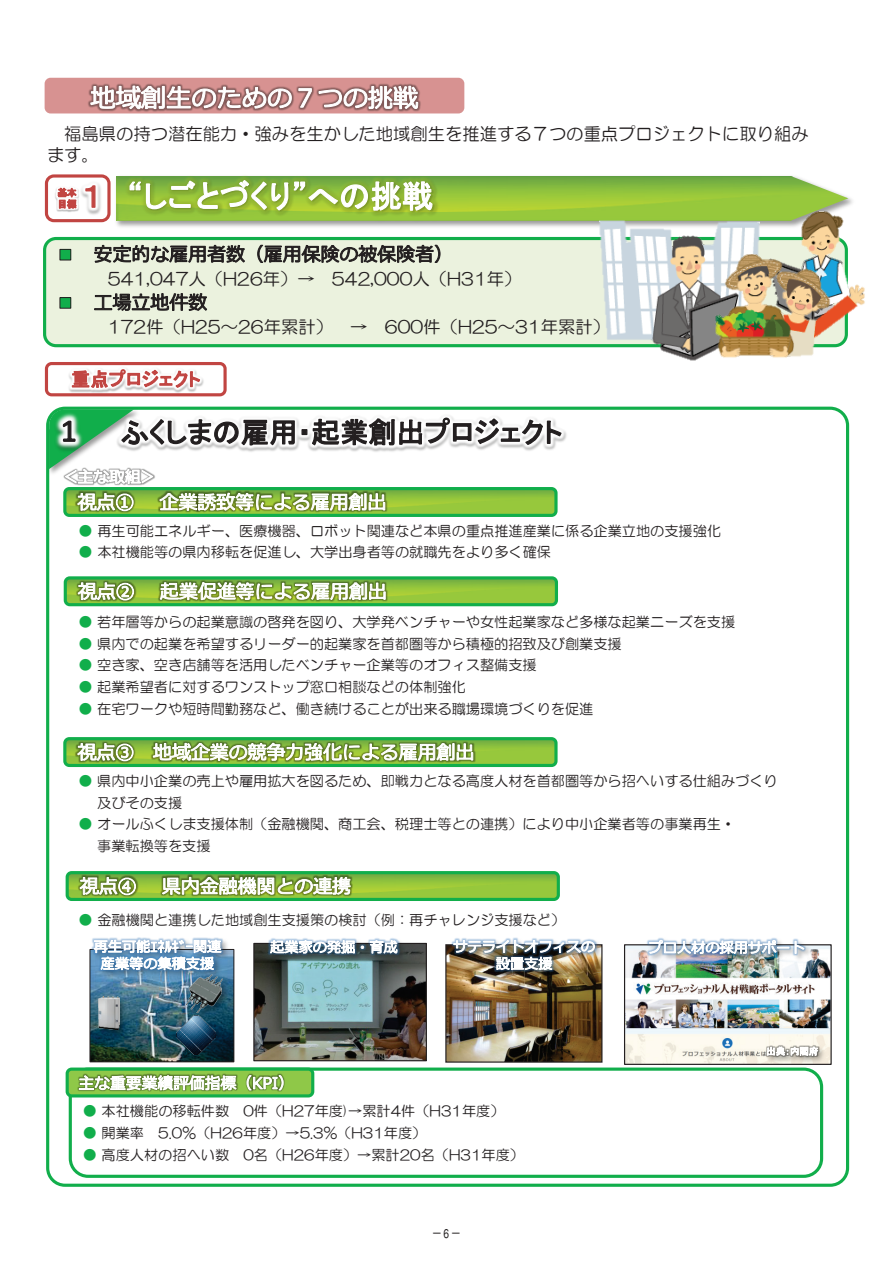
<style>
.page{position:relative;width:893px;height:1263px;background:#fff}
.page>*{position:absolute;margin:0;border:0;box-sizing:border-box;transform-origin:0 0}
.t1{font:17.25px/20.9px "HG Maru Gothic MPRO";color:#231f20}
.t2{font:14.1px/21.8px "HG Maru Gothic MPRO";color:#231f20}
.t3{font:500 12.75px "Gothic BBB";color:#231f20;scale:.8 1}
.s1{color:#11ae4b}
</style>
<div class="page">
<div style="left:45px;top:78px;width:419px;height:35px;background:#d79291;border-radius:6px"></div>
<img style="left:71px;top:77px;width:367px;height:37px">
<svg style="left:90px;top:86px;width:328px;height:26px"></svg>
<img style="left:479px;top:197px;width:374px;height:33px">
<svg style="left:139px;top:176px;width:709px;height:45px;background:#9ac451"></svg>
<div style="left:43px;top:237px;width:805px;height:110px;background:#ebf2de;border:3px solid #11ae4b;border-radius:11px"></div>
<div style="left:60px;top:249px;width:11px;height:11px;background:#11ae4b"></div>
<div style="left:60px;top:249px;width:11px;height:11px;border:1px solid #231f20"></div>
<svg style="left:94px;top:245px;width:346px;height:18px"></svg>
<div style="left:60px;top:298px;width:11px;height:10px;background:#11ae4b"></div>
<div style="left:60px;top:297px;width:11px;height:11px;border:1px solid #231f20"></div>
<svg style="left:94px;top:293px;width:113px;height:18px"></svg>
<svg style="left:45px;top:174px;width:66px;height:48px"></svg>
<img style="left:49px;top:180px;width:4px;height:11px">
<img style="left:48px;top:191px;width:5px;height:29px">
<img style="left:49px;top:192px;width:4px;height:26px">
<img style="left:53px;top:174px;width:22px;height:67px">
<img style="left:56px;top:174px;width:19px;height:65px">
<img style="left:75px;top:174px;width:64px;height:72px">
<img style="left:77px;top:174px;width:59px;height:68px">
<svg style="left:85px;top:184px;width:11px;height:24px"></svg>
<svg style="left:45px;top:362px;width:182px;height:34px"></svg>
<img style="left:109px;top:362px;width:73px;height:35px">
<img style="left:182px;top:362px;width:41px;height:35px">
<img style="left:184px;top:362px;width:37px;height:35px">
<svg style="left:109px;top:368px;width:92px;height:21px"></svg>
<div style="left:46px;top:407px;width:803px;height:780px;background:#fff;border:3px solid #11ae4b;border-radius:17px"></div>
<img style="left:46px;top:362px;width:63px;height:145px">
<img style="left:44px;top:362px;width:61px;height:139px">
<img style="left:44px;top:391px;width:73px;height:94px">
<img style="left:47px;top:392px;width:66px;height:87px">
<img style="left:97px;top:398px;width:489px;height:43px">
<img style="left:49px;top:484px;width:14px;height:16px">
<svg style="left:49px;top:409px;width:514px;height:75px"></svg>
<svg style="left:63px;top:487px;width:495px;height:30px;background:#74be41"></svg>
<img style="left:63px;top:484px;width:56px;height:33px">
<img style="left:119px;top:484px;width:19px;height:33px">
<img style="left:138px;top:484px;width:7px;height:33px">
<img style="left:145px;top:487px;width:38px;height:30px">
<img style="left:183px;top:487px;width:151px;height:30px">
<img style="left:334px;top:487px;width:38px;height:30px">
<img style="left:372px;top:487px;width:36px;height:30px">
<svg style="left:77px;top:493px;width:57px;height:18px"></svg>
<svg style="left:159px;top:493px;width:226px;height:18px"></svg>
<svg style="left:64px;top:576px;width:494px;height:30px;background:#76bf42"></svg>
<img style="left:63px;top:576px;width:57px;height:31px">
<img style="left:120px;top:576px;width:19px;height:31px">
<img style="left:139px;top:576px;width:6px;height:31px">
<img style="left:145px;top:576px;width:227px;height:31px">
<img style="left:372px;top:576px;width:36px;height:31px">
<svg style="left:78px;top:582px;width:56px;height:18px"></svg>
<svg style="left:160px;top:582px;width:226px;height:18px"></svg>
<svg style="left:63px;top:737px;width:495px;height:30px;background:#72be43"></svg>
<img style="left:63px;top:737px;width:56px;height:30px">
<img style="left:119px;top:737px;width:19px;height:30px">
<img style="left:138px;top:737px;width:322px;height:30px">
<img style="left:460px;top:737px;width:36px;height:30px">
<svg style="left:77px;top:743px;width:57px;height:18px"></svg>
<svg style="left:153px;top:743px;width:320px;height:24px"></svg>
<svg style="left:66px;top:871px;width:494px;height:30px;background:#75be40"></svg>
<img style="left:65px;top:871px;width:57px;height:30px">
<img style="left:122px;top:871px;width:19px;height:30px">
<img style="left:141px;top:871px;width:6px;height:30px">
<img style="left:147px;top:871px;width:189px;height:30px">
<img style="left:336px;top:871px;width:36px;height:30px">
<svg style="left:79px;top:877px;width:57px;height:18px"></svg>
<svg style="left:162px;top:877px;width:189px;height:18px"></svg>
<img style="left:92px;top:996px;width:140px;height:64px">
<div style="left:90px;top:949px;width:144px;height:113px;border:1px solid #231f20"></div>
<img style="left:183px;top:996px;width:49px;height:26px">
<img style="left:186px;top:996px;width:36px;height:16px">
<img style="left:95px;top:996px;width:34px;height:43px">
<img style="left:98px;top:997px;width:21px;height:33px">
<img style="left:177px;top:1015px;width:38px;height:39px">
<div style="left:69px;top:1067px;width:754px;height:111px;background:#fff;border:3px solid #11ae4b;border-radius:18px"></div>
<div style="left:66px;top:1067px;width:248px;height:30px;background:#8fc848;border:3px solid #11ae4b;border-radius:4px"></div>
<img style="left:66px;top:1068px;width:240px;height:39px">
<img style="left:240px;top:1068px;width:51px;height:39px">
<svg style="left:79px;top:1075px;width:205px;height:15px;background:#c0d2aa"></svg>
<img style="left:89px;top:949px;width:146px;height:47px">
<img style="left:91px;top:937px;width:143px;height:32px">
<img style="left:89px;top:949px;width:113px;height:37px">
<img style="left:202px;top:949px;width:29px;height:37px">
<svg style="left:94px;top:939px;width:128px;height:31px"></svg>
<img style="left:600px;top:221px;width:159px;height:140px">
<img style="left:768px;top:212px;width:83px;height:42px">
<img style="left:716px;top:254px;width:149px;height:104px">
<img style="left:255px;top:979px;width:170px;height:80px">
<div style="left:253px;top:943px;width:174px;height:118px;border:1px solid #231f20"></div>
<img style="left:253px;top:942px;width:2px;height:29px">
<img style="left:255px;top:942px;width:170px;height:37px">
<img style="left:258px;top:938px;width:128px;height:32px">
<img style="left:386px;top:938px;width:29px;height:32px">
<svg style="left:270px;top:940px;width:127px;height:14px"></svg>
<img style="left:626px;top:946px;width:204px;height:117px">
<div style="left:624px;top:944px;width:208px;height:121px;border:1px solid #231f20"></div>
<img style="left:633px;top:944px;width:198px;height:36px">
<img style="left:636px;top:938px;width:156px;height:32px">
<img style="left:792px;top:938px;width:30px;height:32px">
<svg style="left:649px;top:940px;width:155px;height:14px"></svg>
<img style="left:845px;top:1036px;width:5px;height:35px">
<img style="left:755px;top:1036px;width:77px;height:38px">
<img style="left:758px;top:1039px;width:52px;height:25px">
<img style="left:810px;top:1039px;width:19px;height:25px">
<svg style="left:767px;top:1046px;width:51px;height:10px"></svg>
<img style="left:447px;top:996px;width:153px;height:65px">
<div style="left:445px;top:944px;width:157px;height:119px;border:1px solid #231f20"></div>
<img style="left:445px;top:969px;width:158px;height:27px">
<img style="left:445px;top:937px;width:158px;height:32px">
<img style="left:484px;top:970px;width:56px;height:16px">
<img style="left:540px;top:970px;width:30px;height:16px">
<img style="left:453px;top:940px;width:142px;height:30px">
<p class="t1" style="left:47px;top:124px;width:763px;text-indent:17px">福島県の持つ潜在能力・強みを生かした地域創生を推進する７つの重点プロジェクトに取り組みます。</p>
<p class="t1" style="left:108px;top:268px;width:208px">541,047人（H26年）→</p>
<p class="t1" style="left:332px;top:268px;width:191px">542,000人（H31年(</p>
<p class="t1" style="left:108px;top:316px;width:261px">172件（H25～26年累計） →</p>
<p class="t1" style="left:385px;top:316px;width:227px">600件（H25～31年累計(</p>
<p class="t2" style="left:79px;top:520px;width:644px"><span class="s1">●</span> 再生可能エネルギー、医療機器、ロボット関連など本県の重点推進産業に係る企業立地の支援強化</p>
<p class="t2" style="left:79px;top:541px;width:474px"><span class="s1">●</span> 本社機能等の県内移転を促進し、大学出身者等の就職先をより多く確保</p>
<p class="t2" style="left:78px;top:611px;width:658px"><span class="s1">●</span> 若年層等からの起業意識の啓発を図り、大学発ベンチャーや女性起業家など多様な起業ニーズを支援</p>
<p class="t2" style="left:78px;top:633px;width:545px"><span class="s1">●</span> 県内での起業を希望するリーダー的起業家を首都圏等から積極的招致及び創業支援</p>
<p class="t2" style="left:78px;top:654px;width:460px"><span class="s1">●</span> 空き家、空き店舗等を活用したベンチャー企業等のオフィス整備支援</p>
<p class="t2" style="left:78px;top:676px;width:389px"><span class="s1">●</span> 起業希望者に対するワンストップ窓口相談などの体制強化</p>
<p class="t2" style="left:78px;top:698px;width:517px"><span class="s1">●</span> 在宅ワークや短時間勤務など、働き続けることが出来る職場環境づくりを促進</p>
<p class="t2" style="left:97px;top:770px;width:682px;text-indent:-19px"><span class="s1">●</span> 県内中小企業の売上や雇用拡大を図るため、即戦力となる高度人材を首都圏等から招へいする仕組みづくり及びその支援</p>
<p class="t2" style="left:97px;top:813px;width:639px;text-indent:-19px"><span class="s1">●</span> オールふくしま支援体制（金融機関、商工会、税理士等との連携）により中小企業者等の事業再生・事業転換等を支援</p>
<p class="t2" style="left:79px;top:909px;width:488px"><span class="s1">●</span> 金融機関と連携した地域創生支援策の検討（例：再チャレンジ支援など(</p>
<p class="t2" style="left:243px;top:1100px;width:263px">0件（H27年度)→累計4件（H31年度(</p>
<p class="t2" style="left:158px;top:1100px;width:270px;text-indent:-76px"><span class="s1">●</span> 本社機能の移転件数<br>5.0％（H26年度）→5.3%（H31年度(</p>
<p class="t2" style="left:83px;top:1122px;width:63px"><span class="s1">●</span> 開業率</p>
<p class="t2" style="left:83px;top:1144px;width:148px"><span class="s1">●</span> 高度人材の招へい数</p>
<p class="t2" style="left:243px;top:1144px;width:282px">0名（H26年度）→累計20名（H31年度(</p>
<p class="t3" style="left:432px;top:1226px;width:38px">ー ー6</p>
</div>
